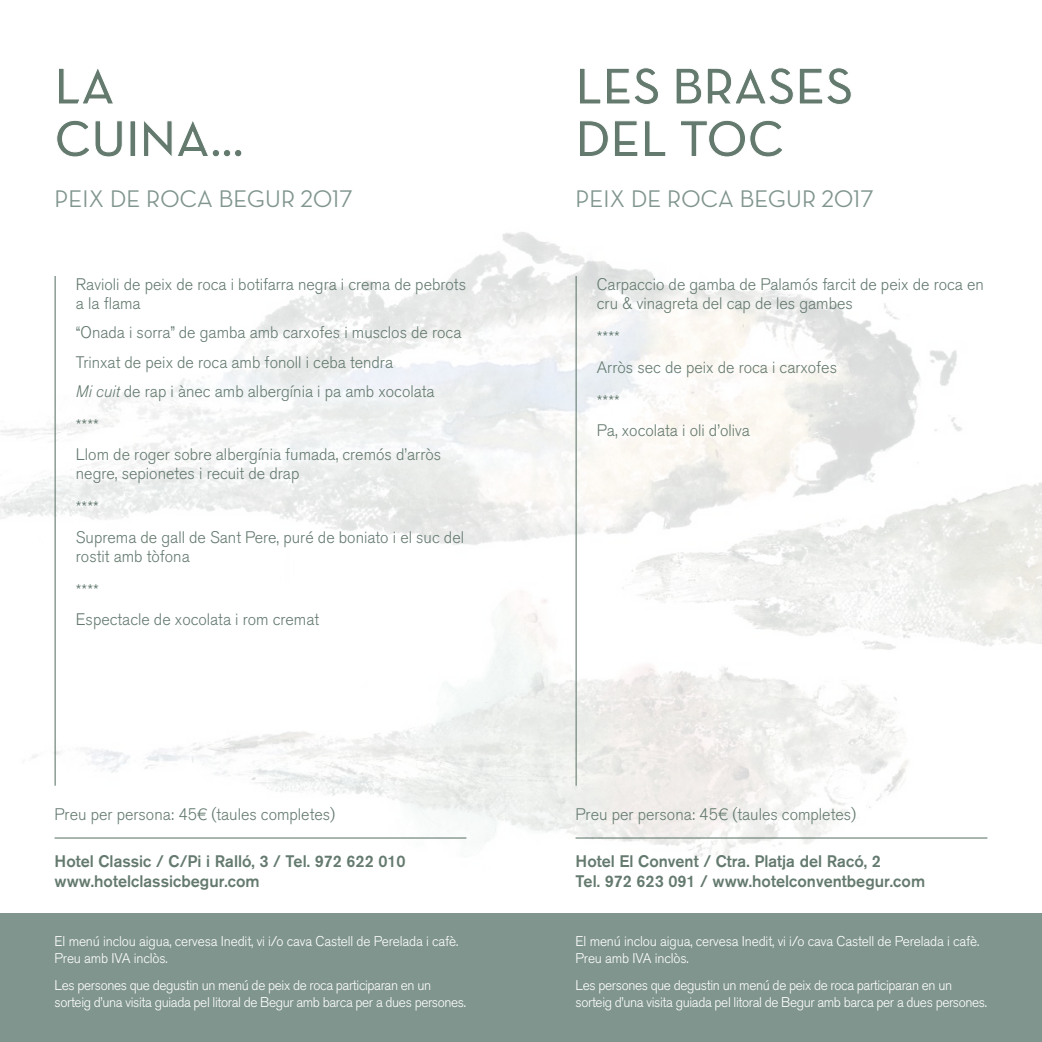
<style>
.page{position:relative;width:1042px;height:1042px;background:#fff}
.page>*{position:absolute;margin:0;border:0;box-sizing:border-box;transform-origin:0 0}
.t1{font:700 52.5px/52.5px "Neutra Disp";color:#647a6f}
.t2{font:500 24.5px "Neutra Disp";letter-spacing:.01em;color:#80958e}
.t3{font:300 16.62px/29.2px "Akzidenz Grotesk BQ";color:#647a6f}
.t4{font:500 16.62px/19.9px "Akzidenz Grotesk BQ";color:#647a6f}
.t5{font:300 14px/16.8px "Akzidenz Grotesk BQ";letter-spacing:-.025em;color:#fff}
.s1{font-style:italic}
</style>
<div class="page">
<img style="left:0;top:232px;width:1042px;height:625px">
<hr style="left:55px;top:837px;width:411px;height:1px;background:#647a6f">
<div style="left:212px;top:149px;width:8px;height:8px;border:1px solid #fff;border-radius:50%"></div>
<div style="left:223px;top:149px;width:8px;height:8px;border:1px solid #fff;border-radius:50%"></div>
<div style="left:234px;top:149px;width:8px;height:8px;border:1px solid #fff;border-radius:50%"></div>
<hr style="left:55px;top:276px;width:1px;height:510px;background:#647a6f">
<hr style="left:575px;top:837px;width:412px;height:1px;background:#647a6f">
<hr style="left:575px;top:276px;width:2px;height:510px;background:#647a6f">
<div style="left:0;top:913px;width:521px;height:129px;background:#80958e"></div>
<div style="left:521px;top:913px;width:521px;height:129px;background:#80958e"></div>
<h1 class="t1" style="left:55px;top:61px;width:191px">LA<br>CUINA...</h1>
<h1 class="t1" style="left:575px;top:61px;width:279px">LES BRASES<br>DEL TOC</h1>
<h2 class="t2" style="left:55px;top:185px;width:299px">PEIX DE ROCA BEGUR 2017</h2>
<h2 class="t2" style="left:575px;top:185px;width:299px">PEIX DE ROCA BEGUR 2017</h2>
<p class="t3" style="left:76px;top:275px;width:392px;line-height:19.2px">Ravioli de peix de roca i botifarra negra i crema de pebrots a la flama</p>
<p class="t3" style="left:76px;top:318px;width:387px">“Onada i sorra” de gamba amb carxofes i musclos de roca<br>Trinxat de peix de roca amb fonoll i ceba tendra<br><span class="s1">Mi cuit</span> de rap i ànec amb albergínia i pa amb xocolata</p>
<p class="t3" style="left:76px;top:411px;width:367px">****<br>Llom de roger sobre albergínia fumada, cremós d’arròs</p>
<p class="t3" style="left:76px;top:457px;width:225px;line-height:34.1px">negre, sepionetes i recuit de drap ****</p>
<p class="t3" style="left:76px;top:527px;width:390px;line-height:19.2px">Suprema de gall de Sant Pere, puré de boniato i el suc del rostit amb tòfona</p>
<p class="t3" style="left:76px;top:576px;width:245px">****<br>Espectacle de xocolata i rom cremat</p>
<p class="t3" style="left:55px;top:800px;width:282px">Preu per persona: 45€ (taules completes)</p>
<p class="t4" style="left:55px;top:851px;width:352px">Hotel Classic / C/Pi i Ralló, 3 / Tel. 972 622 010 www.hotelclassicbegur.com</p>
<p class="t5" style="left:55px;top:933px;width:405px">El menú inclou aigua, cervesa Inedit, vi i/o cava Castell de Perelada i cafè.<br>Preu amb IVA inclòs.</p>
<p class="t5" style="left:55px;top:977px;width:413px">Les persones que degustin un menú de peix de roca participaran en un sorteig d’una visita guiada pel litoral de Begur amb barca per a dues persones.</p>
<p class="t3" style="left:597px;top:275px;width:388px;line-height:19.2px">Carpaccio de gamba de Palamós farcit de peix de roca en cru &amp; vinagreta del cap de les gambes</p>
<p class="t3" style="left:597px;top:323px;width:242px">****<br>Arròs sec de peix de roca i carxofes</p>
<p class="t3" style="left:597px;top:387px;width:155px">****<br>Pa, xocolata i oli d’oliva</p>
<p class="t3" style="left:575px;top:800px;width:282px">Preu per persona: 45€ (taules completes)</p>
<p class="t4" style="left:575px;top:851px;width:351px">Hotel El Convent / Ctra. Platja del Racó, 2<br>Tel. 972 623 091 / www.hotelconventbegur.com</p>
<p class="t5" style="left:575px;top:933px;width:405px">El menú inclou aigua, cervesa Inedit, vi i/o cava Castell de Perelada i cafè.<br>Preu amb IVA inclòs.</p>
<p class="t5" style="left:575px;top:977px;width:413px">Les persones que degustin un menú de peix de roca participaran en un sorteig d’una visita guiada pel litoral de Begur amb barca per a dues persones.</p>
</div>
